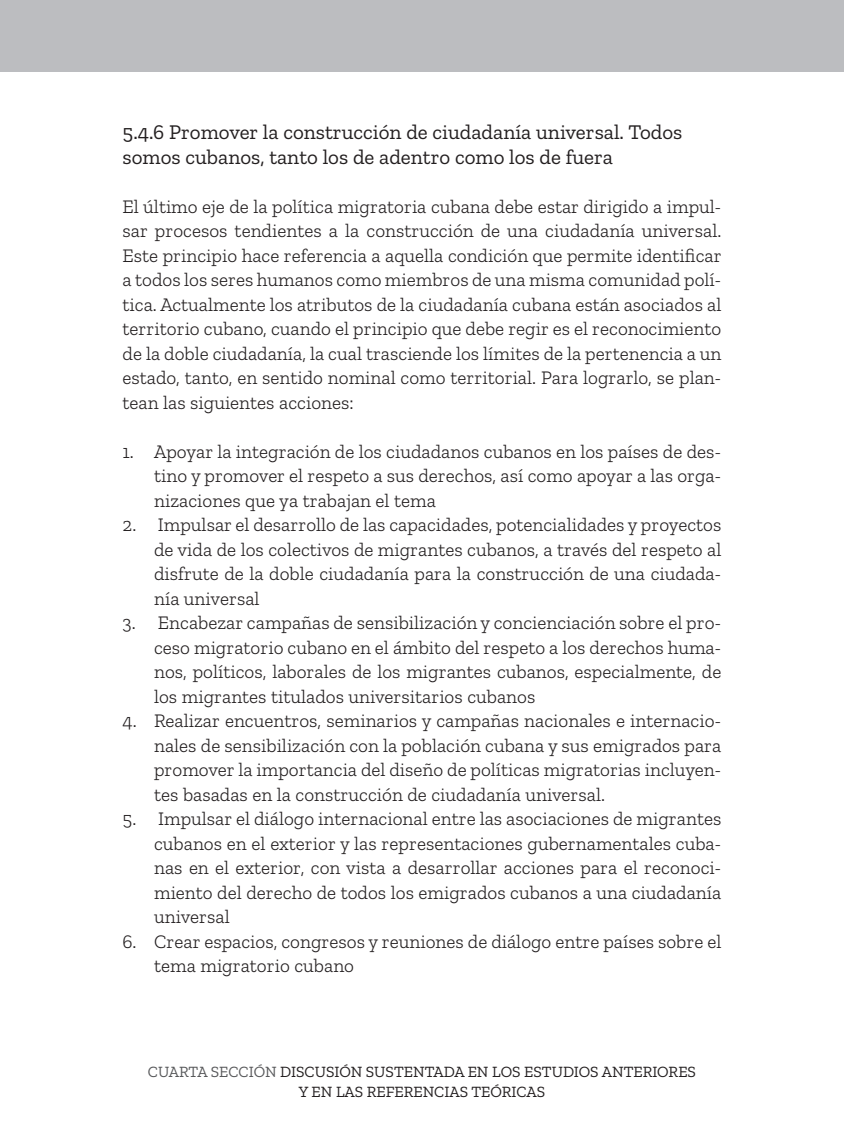
<style>
.page{position:relative;width:844px;height:1141px;background:#fff}
.page>*{position:absolute;margin:0;border:0;box-sizing:border-box;transform-origin:0 0}
._1_1_1_SUBTITULO{font:21px/24.5px "Zilla Slab";color:#231f20}
.PRIMER_PARRAFO_SIN_C{font:300 19.25px/24.5px "Zilla Slab";color:#231f20;text-align:justify}
.t1{font:15.75px/19.2px "Zilla Slab";color:#231f20;text-align:center}
.s1{color:#57585a}
</style>
<div class="page">
<div style="left:0;top:0;width:843px;height:72px;background:#bcbdc0"></div>
<p class="_1_1_1_SUBTITULO" style="left:122px;top:120px;width:561px">5.4.6 Promover la construcción de ciudadanía universal. Todos somos cubanos, tanto los de adentro como los de fuera</p>
<p class="PRIMER_PARRAFO_SIN_C" style="left:122px;top:194px;width:600px">El último eje de la política migratoria cubana debe estar dirigido a impul&shy;sar procesos tendientes a la construcción de una ciudadanía universal.<br>Este principio hace referencia a aquella condición que permite identificar a todos los seres humanos como miembros de una misma comunidad polí&shy;tica. Actualmente los atributos de la ciudadanía cubana están asociados al territorio cubano, cuando el principio que debe regir es el reconocimiento de la doble ciudadanía, la cual trasciende los límites de la pertenencia a un estado, tanto, en sentido nominal como territorial. Para lograrlo, se plan&shy;tean las siguientes acciones:</p>
<p class="PRIMER_PARRAFO_SIN_C" style="left:154px;top:439px;width:568px;text-indent:-32px">1. Apoyar la integración de los ciudadanos cubanos en los países de des&shy;tino y promover el respeto a sus derechos, así como apoyar a las orga&shy;nizaciones que ya trabajan el tema</p>
<p class="PRIMER_PARRAFO_SIN_C" style="left:154px;top:513px;width:568px;text-indent:-32px">2. Impulsar el desarrollo de las capacidades, potencialidades y proyectos de vida de los colectivos de migrantes cubanos, a través del respeto al disfrute de la doble ciudadanía para la construcción de una ciudada&shy;nía universal</p>
<p class="PRIMER_PARRAFO_SIN_C" style="left:154px;top:611px;width:568px;text-indent:-32px">3. Encabezar campañas de sensibilización y concienciación sobre el pro&shy;ceso migratorio cubano en el ámbito del respeto a los derechos huma&shy;nos, políticos, laborales de los migrantes cubanos, especialmente, de los migrantes titulados universitarios cubanos</p>
<p class="PRIMER_PARRAFO_SIN_C" style="left:154px;top:709px;width:568px;text-indent:-32px">4. Realizar encuentros, seminarios y campañas nacionales e internacio&shy;nales de sensibilización con la población cubana y sus emigrados para promover la importancia del diseño de políticas migratorias incluyen&shy;tes basadas en la construcción de ciudadanía universal.</p>
<p class="PRIMER_PARRAFO_SIN_C" style="left:154px;top:807px;width:568px;text-indent:-32px">5. Impulsar el diálogo internacional entre las asociaciones de migrantes cubanos en el exterior y las representaciones gubernamentales cuba&shy;nas en el exterior, con vista a desarrollar acciones para el reconoci&shy;miento del derecho de todos los emigrados cubanos a una ciudadanía universal</p>
<p class="PRIMER_PARRAFO_SIN_C" style="left:154px;top:929px;width:568px;text-indent:-32px">6. Crear espacios, congresos y reuniones de diálogo entre países sobre el tema migratorio cubano</p>
<p class="t1" style="left:148px;top:1062px;width:549px"><span class="s1">CUARTA SECCIÓN</span> DISCUSIÓN SUSTENTADA EN LOS ESTUDIOS ANTERIORES<br>Y EN LAS REFERENCIAS TEÓRICAS</p>
</div>
